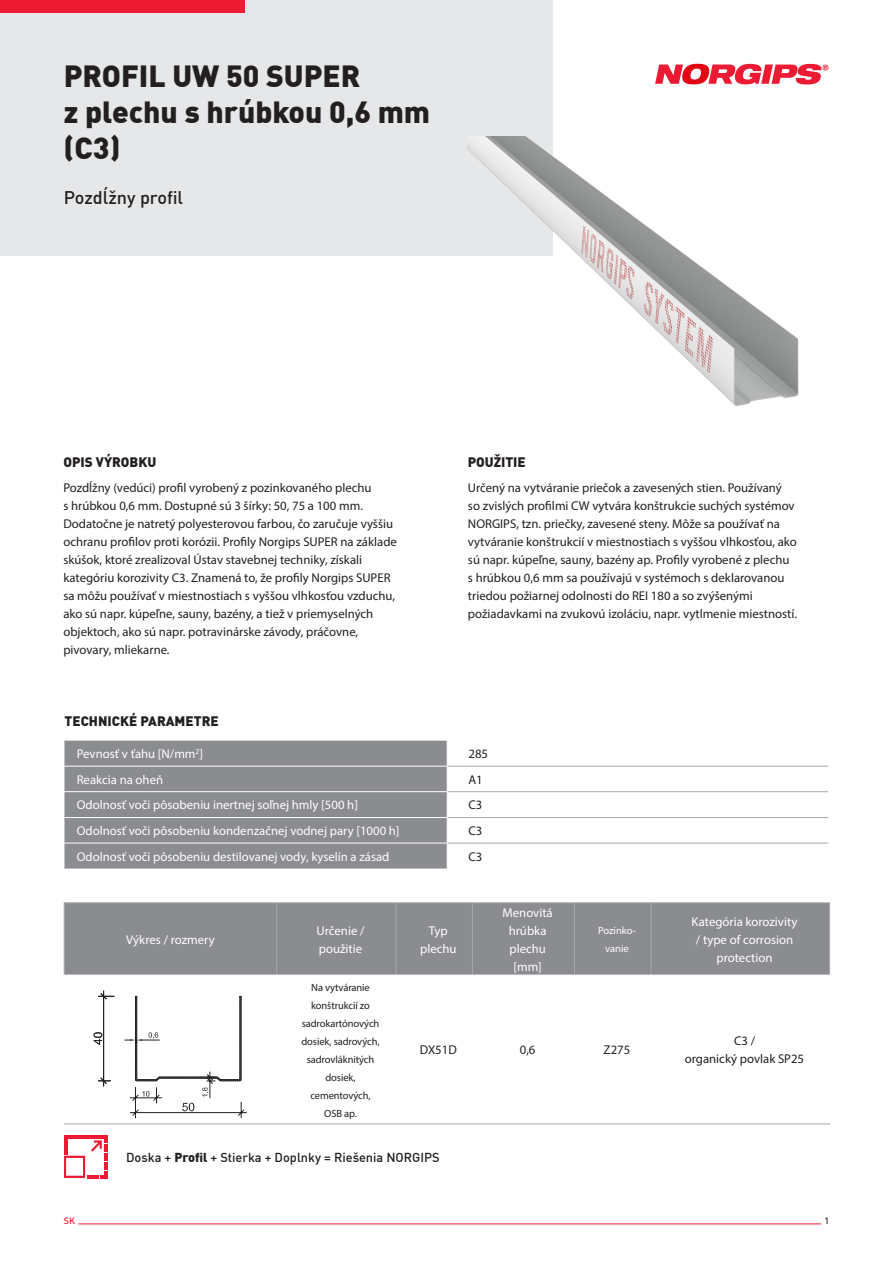
<style>
.page{position:relative;width:893px;height:1263px;background:#fff}
.page>*{position:absolute;margin:0;border:0;box-sizing:border-box;transform-origin:0 0}
.t1{font:900 30px/36px "DIN Offc Pro";color:#231f20}
.t2{font:500 18px "DIN Offc Pro";color:#231f20}
.header_2{font:900 13.5px "DIN Offc Pro";color:#231f20}
.txt_bullet{font:12.75px/18px "Myriad Pro";color:#231f20}
.txt{font:12.75px/18px "Myriad Pro";color:#231f20}
.t3{font:12.75px/18px "Myriad Pro";color:#fff;text-align:center}
.t4{font:500 12.75px "DIN Offc Pro";color:#231f20}
.t5{font:10.5px/18px "Myriad Pro";letter-spacing:-.01em;color:#231f20;text-align:center}
.t6{font:10.5px/18px "Myriad Pro";color:#fff;text-align:center}
.t7{font:500 9px "DIN Offc Pro";color:#ed1a33}
.t8{font:500 9px "DIN Offc Pro";color:#231f20}
.s1{font-weight:900}
</style>
<div class="page">
<div style="left:0;top:0;width:553px;height:255px;background:#e6e7e9"></div>
<div style="left:0;top:0;width:244px;height:13px;background:#ed1a33"></div>
<svg style="left:655px;top:64px;width:173px;height:20px"></svg>
<hr style="left:78px;top:1223px;width:743px;height:1px;background:#ed1a33">
<svg style="left:94px;top:991px;width:20px;height:95px"></svg>
<svg style="left:125px;top:996px;width:122px;height:122px"></svg>
<img style="left:468px;top:137px;width:331px;height:269px">
<svg style="left:64px;top:1135px;width:43px;height:44px"></svg>
<div style="left:65px;top:741px;width:382px;height:127px;background:#8a8c8f"></div>
<hr style="left:64px;top:766px;width:384px;height:1px;background:#fff">
<hr style="left:64px;top:791px;width:384px;height:1px;background:#fff">
<hr style="left:64px;top:817px;width:384px;height:1px;background:#fff">
<hr style="left:64px;top:843px;width:384px;height:1px;background:#fff">
<svg style="left:64px;top:741px;width:1px;height:127px"></svg>
<hr style="left:448px;top:766px;width:380px;height:1px;background:#a8a9ad">
<hr style="left:448px;top:791px;width:380px;height:1px;background:#a8a9ad">
<hr style="left:448px;top:817px;width:380px;height:1px;background:#a8a9ad">
<hr style="left:448px;top:843px;width:380px;height:1px;background:#a8a9ad">
<div style="left:65px;top:903px;width:764px;height:72px;background:#8a8c8f"></div>
<hr style="left:64px;top:902px;width:213px;height:1px;background:#a8a9ad">
<hr style="left:64px;top:903px;width:1px;height:72px;background:#a8a9ad">
<hr style="left:277px;top:902px;width:119px;height:1px;background:#a8a9ad">
<hr style="left:276px;top:903px;width:1px;height:72px;background:#a8a9ad">
<hr style="left:396px;top:902px;width:76px;height:1px;background:#a8a9ad">
<hr style="left:395px;top:903px;width:1px;height:72px;background:#a8a9ad">
<hr style="left:472px;top:902px;width:102px;height:1px;background:#a8a9ad">
<hr style="left:472px;top:903px;width:1px;height:72px;background:#a8a9ad">
<hr style="left:574px;top:902px;width:77px;height:1px;background:#a8a9ad">
<hr style="left:574px;top:903px;width:1px;height:72px;background:#a8a9ad">
<hr style="left:651px;top:902px;width:179px;height:1px;background:#a8a9ad">
<hr style="left:651px;top:903px;width:1px;height:72px;background:#a8a9ad">
<hr style="left:829px;top:903px;width:1px;height:72px;background:#a8a9ad">
<hr style="left:64px;top:1123px;width:213px;height:1px;background:#a8a9ad">
<hr style="left:277px;top:1123px;width:119px;height:1px;background:#a8a9ad">
<hr style="left:396px;top:1123px;width:76px;height:1px;background:#a8a9ad">
<hr style="left:472px;top:1123px;width:102px;height:1px;background:#a8a9ad">
<hr style="left:574px;top:1123px;width:77px;height:1px;background:#a8a9ad">
<hr style="left:651px;top:1123px;width:179px;height:1px;background:#a8a9ad">
<p class="t1" style="left:64px;top:56px;width:368px">PROFIL UW 50 SUPER<br>z plechu s hrúbkou 0,6 mm (C3)</p>
<p class="t2" style="left:64px;top:183px;width:121px">Pozdĺžny profil</p>
<p class="header_2" style="left:63px;top:451px;width:94px">OPIS VÝROBKU</p>
<p class="header_2" style="left:468px;top:451px;width:60px">POUŽITIE</p>
<p class="txt_bullet" style="left:63px;top:478px;width:335px">Pozdĺžny (vedúci) profil vyrobený z pozinkovaného plechu<br>s hrúbkou 0,6 mm. Dostupné sú 3 šírky: 50, 75 a 100 mm.<br>Dodatočne je natretý polyesterovou farbou, čo zaručuje vyššiu ochranu profilov proti korózii. Profily Norgips SUPER na základe skúšok, ktoré zrealizoval Ústav stavebnej techniky, získali kategóriu korozivity C3. Znamená to, že profily Norgips SUPER sa môžu používať v miestnostiach s vyššou vlhkosťou vzduchu, ako sú napr. kúpeľne, sauny, bazény, a tiež v priemyselných objektoch, ako sú napr. potravinárske závody, práčovne, pivovary, mliekarne.</p>
<p class="header_2" style="left:65px;top:710px;width:156px">TECHNICKÉ PARAMETRE</p>
<p class="txt" style="left:468px;top:478px;width:331px">Určený na vytváranie priečok a zavesených stien. Používaný so zvislých profilmi CW vytvára konštrukcie suchých systémov NORGIPS, tzn. priečky, zavesené steny. Môže sa používať na vytváranie konštrukcií v miestnostiach s vyššou vlhkosťou, ako sú napr. kúpeľne, sauny, bazény ap. Profily vyrobené z plechu s hrúbkou 0,6 mm sa používajú v systémoch s deklarovanou triedou požiarnej odolnosti do REI 180 a so zvýšenými požiadavkami na zvukovú izoláciu, napr. vytlmenie miestností.</p>
<p class="t3" style="left:77px;top:745px;width:128px">Pevnosť v ťahu [N/mm<sup>2</sup>]</p>
<p class="txt_bullet" style="left:468px;top:745px;width:21px">285</p>
<p class="t3" style="left:77px;top:770px;width:88px">Reakcia na oheň</p>
<p class="txt_bullet" style="left:468px;top:770px;width:16px">A1</p>
<p class="t3" style="left:77px;top:796px;width:283px">Odolnosť voči pôsobeniu inertnej soľnej hmly [500 h]</p>
<p class="txt_bullet" style="left:468px;top:796px;width:15px">C3</p>
<p class="t3" style="left:77px;top:822px;width:324px">Odolnosť voči pôsobeniu kondenzačnej vodnej pary [1000 h]</p>
<p class="txt_bullet" style="left:468px;top:822px;width:15px">C3</p>
<p class="t3" style="left:77px;top:847px;width:314px">Odolnosť voči pôsobeniu destilovanej vody, kyselín a zásad</p>
<p class="txt_bullet" style="left:468px;top:847px;width:15px">C3</p>
<p class="t3" style="left:126px;top:930px;width:90px">Výkres / rozmery</p>
<p class="t3" style="left:317px;top:921px;width:49px;text-align:left">Určenie / použitie</p>
<p class="t3" style="left:420px;top:921px;width:38px">Typ plechu</p>
<p class="t3" style="left:503px;top:903px;width:52px">Menovitá hrúbka plechu [mm]</p>
<p class="t6" style="left:598px;top:921px;width:39px">Pozinko&shy;vanie</p>
<p class="t3" style="left:692px;top:912px;width:107px">Kategória korozivity / type of corrosion protection</p>
<p class="t5" style="left:301px;top:978px;width:80px">Na vytváranie konštrukcií zo sadrokartónových dosiek, sadrových, sadrovláknitých dosiek, cementových,<br>OSB ap.</p>
<p class="txt_bullet" style="left:420px;top:1041px;width:39px">DX51D</p>
<p class="txt_bullet" style="left:520px;top:1041px;width:17px">0,6</p>
<p class="txt_bullet" style="left:604px;top:1041px;width:28px">Z275</p>
<p class="t4" style="left:126px;top:1147px;width:315px">Doska + <span class="s1">Profil</span> + Stierka + Doplnky = Riešenia NORGIPS</p>
<p class="txt_bullet" style="left:734px;top:1032px;width:23px">C3 /</p>
<p class="txt_bullet" style="left:685px;top:1050px;width:121px">organický povlak SP25</p>
<p class="t7" style="left:64px;top:1214px;width:13px">SK</p>
<p class="t8" style="left:824px;top:1214px;width:6px">1</p>
</div>
